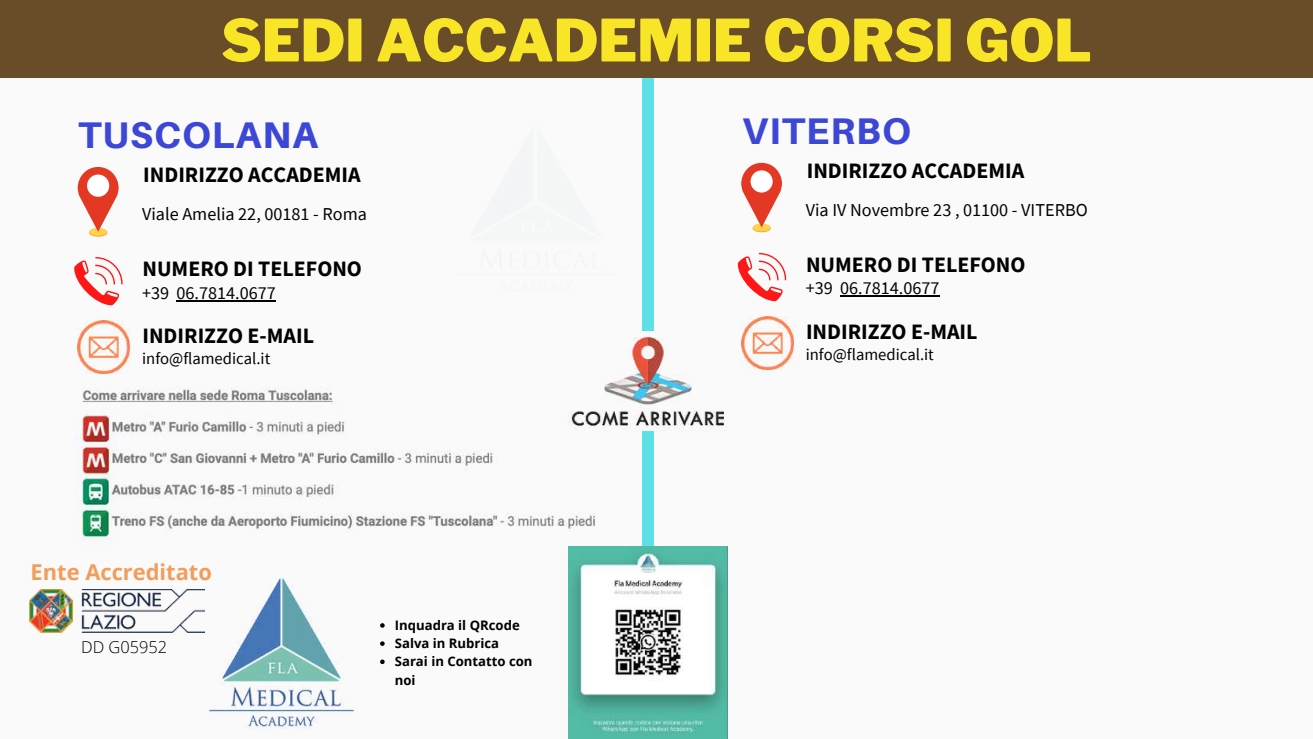
<style>
.page{position:relative;width:1313px;height:739px;background:#fff}
.page>*{position:absolute;margin:0;border:0;box-sizing:border-box;transform-origin:0 0}
.t1{font:900 57.93px "Libre Franklin";color:#f8e527}
.t2{font:800 37.1px "Aileron";letter-spacing:.03em;color:#3c47d6}
.t3{font:700 21.88px "Source Sans Pro";color:#020301}
.t4{font:700 21.88px "Open Sans";color:#f39d5b}
.t5{font:18.2px "Source Sans Pro";color:#020301}
.t6{font:16.62px "Source Sans Pro";color:#020301}
.t7{font:300 16.45px "Open Sans";color:#000}
.t8{font:700 13.12px/18.2px "Open Sans";color:#000}
</style>
<div class="page">
<div style="left:0;top:0;width:1312px;height:739px;background:#fafafa"></div>
<svg style="left:89px;top:229px;width:18px;height:8px"></svg>
<div style="left:89px;top:228px;width:18px;height:8px;background:#fcd24f;border-radius:50%"></div>
<svg style="left:78px;top:167px;width:41px;height:65px"></svg>
<div style="left:87px;top:175px;width:22px;height:22px;background:#fff;border-radius:50%"></div>
<svg style="left:74px;top:257px;width:49px;height:48px"></svg>
<img style="left:78px;top:321px;width:52px;height:52px">
<hr style="left:176px;top:300px;width:100px;height:1px;background:#020301">
<img style="left:75px;top:387px;width:521px;height:158px">
<div style="left:642px;top:0;width:11px;height:330px;background:#5ce1e6"></div>
<img style="left:538px;top:315px;width:186px;height:131px">
<div style="left:642px;top:431px;width:12px;height:308px;background:#5ce1e6"></div>
<img style="left:568px;top:546px;width:159px;height:193px">
<div style="left:0;top:0;width:1312px;height:78px;background:#694d29"></div>
<svg style="left:380px;top:623px;width:5px;height:5px"></svg>
<svg style="left:380px;top:641px;width:5px;height:5px"></svg>
<svg style="left:380px;top:659px;width:5px;height:5px"></svg>
<img style="left:204px;top:578px;width:151px;height:151px">
<img style="left:30px;top:589px;width:174px;height:44px">
<svg style="left:752px;top:224px;width:19px;height:8px"></svg>
<div style="left:752px;top:224px;width:18px;height:7px;background:#fcd24f;border-radius:50%"></div>
<svg style="left:741px;top:163px;width:41px;height:64px"></svg>
<div style="left:750px;top:170px;width:22px;height:23px;background:#fff;border-radius:50%"></div>
<svg style="left:737px;top:253px;width:49px;height:48px"></svg>
<img style="left:741px;top:317px;width:52px;height:52px">
<hr style="left:840px;top:296px;width:99px;height:1px;background:#020301">
<h1 class="t1" style="left:221px;top:6px;width:872px">SEDI ACCADEMIE CORSI GOL</h1>
<h2 class="t2" style="left:78px;top:112px;width:241px">TUSCOLANA</h2>
<h2 class="t2" style="left:742px;top:108px;width:170px">VITERBO</h2>
<p class="t3" style="left:143px;top:160px;width:219px">INDIRIZZO ACCADEMIA</p>
<p class="t3" style="left:806px;top:156px;width:219px">INDIRIZZO ACCADEMIA</p>
<p class="t5" style="left:142px;top:203px;width:226px">Viale Amelia 22, 00181 - Roma</p>
<p class="t5" style="left:805px;top:198px;width:284px">Via IV Novembre 23 , 01100 - VITERBO</p>
<p class="t3" style="left:142px;top:254px;width:221px">NUMERO DI TELEFONO</p>
<p class="t3" style="left:806px;top:250px;width:221px">NUMERO DI TELEFONO</p>
<p class="t5" style="left:142px;top:281px;width:135px">+39 06.7814.0677</p>
<p class="t5" style="left:805px;top:277px;width:135px">+39 06.7814.0677</p>
<p class="t3" style="left:142px;top:321px;width:173px">INDIRIZZO E-MAIL</p>
<p class="t3" style="left:806px;top:317px;width:173px">INDIRIZZO E-MAIL</p>
<p class="t6" style="left:142px;top:348px;width:130px">info@flamedical.it</p>
<p class="t6" style="left:805px;top:343px;width:130px">info@flamedical.it</p>
<p class="t4" style="left:31px;top:556px;width:183px">Ente Accreditato</p>
<p class="t7" style="left:81px;top:635px;width:88px">DD G05952</p>
<p class="t8" style="left:395px;top:616px;width:139px">Inquadra il QRcode<br>Salva in Rubrica<br>Sarai in Contatto con noi</p>
</div>
